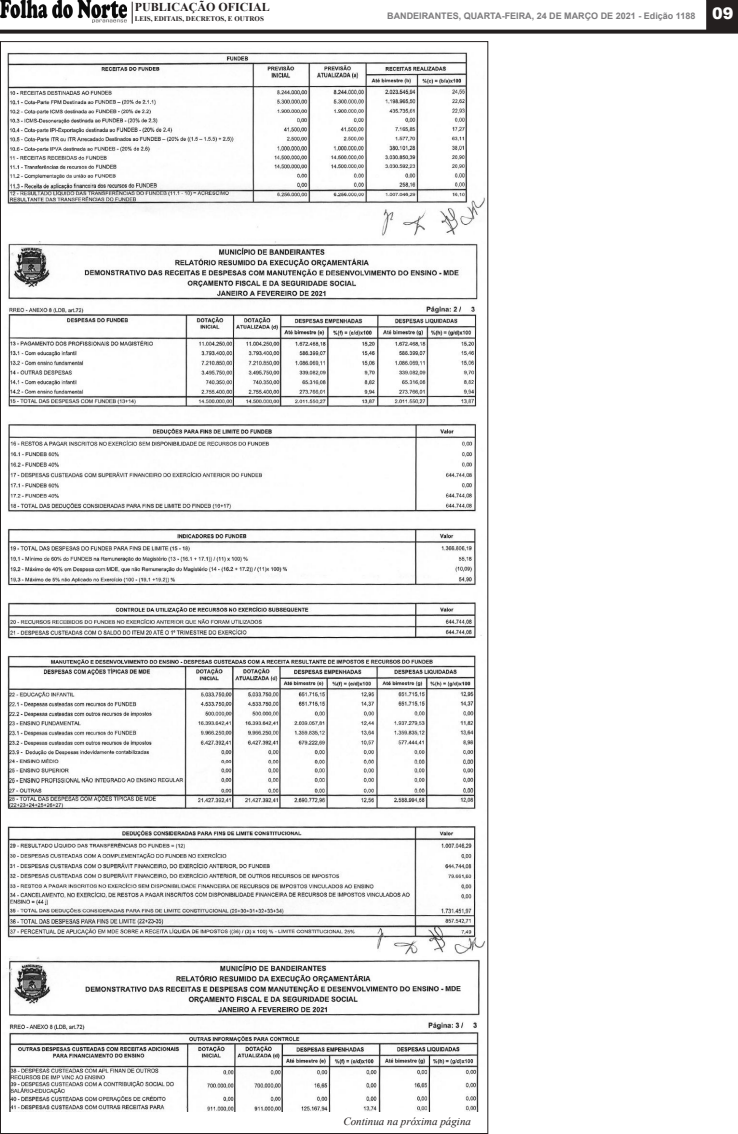
<style>
.page{position:relative;width:738px;height:1134px;background:#fff}
.page>*{position:absolute;margin:0;border:0;box-sizing:border-box;transform-origin:0 0}
.t1{font:700 12px "Times New Roman";color:#241f1f}
.t2{font:italic 11px "Times New Roman";color:#241f1f}
.t3{font:700 9px "Arial";color:#7d7c7e}
.t4{font:700 7px "Times New Roman";color:#241f1f}
.s1{font-weight:900;font-size:16px;color:#fff}
</style>
<div class="page">
<svg style="left:0;top:30px;width:737px;height:4px;background:#393434"></svg>
<img style="left:0;top:0;width:126px;height:22px">
<svg style="left:705px;top:0;width:32px;height:31px"></svg>
<svg style="left:132px;top:2px;width:1px;height:22px"></svg>
<img style="left:7px;top:52px;width:479px;height:903px">
<img style="left:6px;top:957px;width:474px;height:154px">
<h1 class="t1" style="left:135px;top:-1px;width:137px">PUBLICAÇÃO OFICIAL</h1>
<p class="t4" style="left:135px;top:14px;width:131px">LEIS, EDITAIS, DECRETOS, E OUTROS</p>
<p class="t3" style="left:387px;top:10px;width:347px">BANDEIRANTES, QUARTA-FEIRA, 24 DE MARÇO DE 2021 - Edição 1188 <span class="s1">090</span></p>
<p class="t2" style="left:343px;top:1114px;width:129px">Continua na próxima página</p>
</div>
